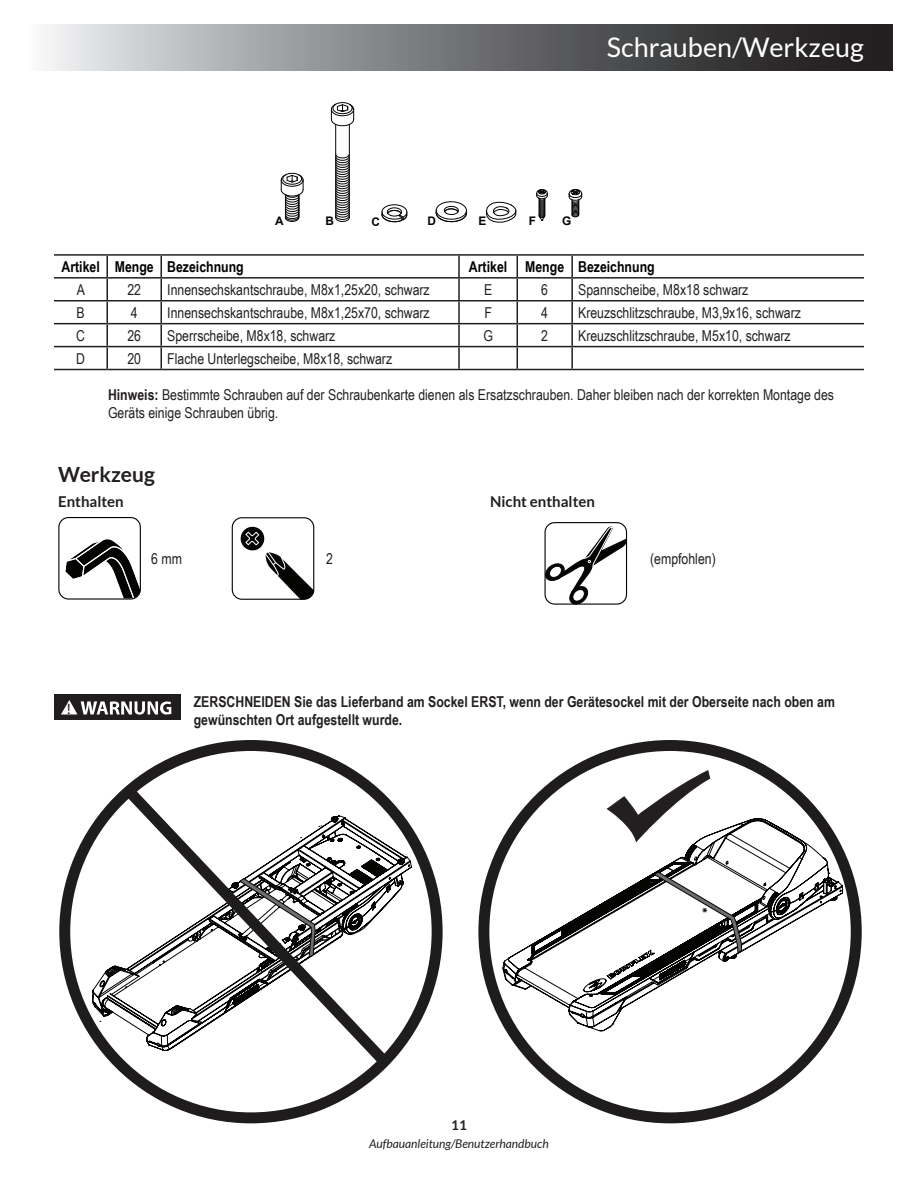
<style>
.page{position:relative;width:918px;height:1188px;background:#fff}
.page>*{position:absolute;margin:0;border:0;box-sizing:border-box;transform-origin:0 0}
.t1{font:27px "Lato";color:#fff}
.t2{font:700 21px "Lato";color:#231f20}
.t3{font:15px/18px "Arial Narrow";color:#231f20}
.t4{font:700 15px/18px "Arial Narrow";color:#231f20}
.t5{font:700 15px "Arial Narrow";color:#000}
.t6{font:700 15px "Lato";color:#231f20}
.t7{font:15px "Myriad Pro";color:#211d1e}
.t8{font:700 13.5px "Lato";color:#231f20}
.t9{font:italic 12px "Lato";color:#231f20}
.t10{font:700 11.85px "Arial";color:#040503}
.t11{font:700 11.25px "Univers";color:#040503}
.s1{font-weight:700}
</style>
<div class="page">
<svg style="left:46px;top:24px;width:846px;height:46px;background:#777779"></svg>
<hr style="left:54px;top:254px;width:53px;height:2px;background:#231f20">
<hr style="left:107px;top:254px;width:54px;height:2px;background:#231f20">
<hr style="left:106px;top:256px;width:2px;height:21px;background:#231f20">
<hr style="left:161px;top:254px;width:298px;height:2px;background:#231f20">
<hr style="left:160px;top:256px;width:2px;height:21px;background:#231f20">
<hr style="left:459px;top:254px;width:58px;height:2px;background:#231f20">
<hr style="left:458px;top:256px;width:2px;height:21px;background:#231f20">
<hr style="left:517px;top:254px;width:55px;height:2px;background:#231f20">
<hr style="left:572px;top:254px;width:292px;height:2px;background:#231f20">
<hr style="left:571px;top:256px;width:2px;height:21px;background:#231f20">
<hr style="left:54px;top:277px;width:53px;height:2px;background:#231f20">
<hr style="left:107px;top:277px;width:54px;height:2px;background:#231f20">
<hr style="left:106px;top:279px;width:2px;height:21px;background:#231f20">
<hr style="left:161px;top:277px;width:298px;height:2px;background:#231f20">
<hr style="left:160px;top:279px;width:2px;height:21px;background:#231f20">
<hr style="left:459px;top:277px;width:58px;height:2px;background:#231f20">
<hr style="left:458px;top:279px;width:2px;height:21px;background:#231f20">
<hr style="left:517px;top:277px;width:55px;height:2px;background:#231f20">
<hr style="left:572px;top:277px;width:292px;height:2px;background:#231f20">
<hr style="left:571px;top:279px;width:2px;height:21px;background:#231f20">
<hr style="left:54px;top:300px;width:53px;height:2px;background:#231f20">
<hr style="left:107px;top:300px;width:54px;height:2px;background:#231f20">
<hr style="left:106px;top:302px;width:2px;height:21px;background:#231f20">
<hr style="left:161px;top:300px;width:298px;height:2px;background:#231f20">
<hr style="left:160px;top:302px;width:2px;height:21px;background:#231f20">
<hr style="left:459px;top:300px;width:58px;height:2px;background:#231f20">
<hr style="left:458px;top:302px;width:2px;height:21px;background:#231f20">
<hr style="left:517px;top:300px;width:55px;height:2px;background:#231f20">
<hr style="left:572px;top:300px;width:292px;height:2px;background:#231f20">
<hr style="left:571px;top:302px;width:2px;height:21px;background:#231f20">
<hr style="left:54px;top:323px;width:53px;height:1px;background:#231f20">
<hr style="left:107px;top:323px;width:54px;height:1px;background:#231f20">
<hr style="left:106px;top:324px;width:2px;height:22px;background:#231f20">
<hr style="left:161px;top:323px;width:298px;height:1px;background:#231f20">
<hr style="left:160px;top:324px;width:2px;height:22px;background:#231f20">
<hr style="left:459px;top:323px;width:58px;height:1px;background:#231f20">
<hr style="left:458px;top:324px;width:2px;height:22px;background:#231f20">
<hr style="left:517px;top:323px;width:55px;height:1px;background:#231f20">
<hr style="left:572px;top:323px;width:292px;height:1px;background:#231f20">
<hr style="left:571px;top:324px;width:2px;height:22px;background:#231f20">
<hr style="left:54px;top:346px;width:53px;height:1px;background:#231f20">
<hr style="left:107px;top:346px;width:54px;height:1px;background:#231f20">
<hr style="left:106px;top:347px;width:2px;height:22px;background:#231f20">
<hr style="left:161px;top:346px;width:298px;height:1px;background:#231f20">
<hr style="left:160px;top:347px;width:2px;height:22px;background:#231f20">
<hr style="left:459px;top:346px;width:58px;height:1px;background:#231f20">
<hr style="left:458px;top:347px;width:2px;height:22px;background:#231f20">
<hr style="left:517px;top:346px;width:55px;height:1px;background:#231f20">
<svg style="left:517px;top:256px;width:1px;height:113px"></svg>
<hr style="left:572px;top:346px;width:292px;height:1px;background:#231f20">
<hr style="left:571px;top:347px;width:2px;height:22px;background:#231f20">
<hr style="left:54px;top:369px;width:53px;height:1px;background:#231f20">
<hr style="left:107px;top:369px;width:54px;height:1px;background:#231f20">
<hr style="left:161px;top:369px;width:298px;height:1px;background:#231f20">
<hr style="left:459px;top:369px;width:58px;height:1px;background:#231f20">
<hr style="left:517px;top:369px;width:55px;height:1px;background:#231f20">
<hr style="left:572px;top:369px;width:292px;height:1px;background:#231f20">
<svg style="left:64px;top:539px;width:77px;height:59px"></svg>
<div style="left:58px;top:517px;width:83px;height:83px;border:1px solid #040503;border-radius:10px"></div>
<div style="left:545px;top:522px;width:82px;height:83px;border:1px solid #040503;border-radius:10px"></div>
<svg style="left:544px;top:525px;width:83px;height:80px"></svg>
<div style="left:54px;top:694px;width:126px;height:26px;background:#211d1e"></div>
<svg style="left:61px;top:700px;width:110px;height:15px"></svg>
<svg style="left:92px;top:815px;width:320px;height:236px"></svg>
<svg style="left:503px;top:818px;width:340px;height:213px"></svg>
<div style="left:59px;top:740px;width:384px;height:383px;border:11px solid #1f1c1d;border-radius:50%"></div>
<svg style="left:116px;top:778px;width:281px;height:296px"></svg>
<svg style="left:607px;top:770px;width:104px;height:78px"></svg>
<div style="left:478px;top:740px;width:384px;height:383px;border:11px solid #1f1c1d;border-radius:50%"></div>
<svg style="left:653px;top:867px;width:89px;height:87px"></svg>
<svg style="left:239px;top:878px;width:110px;height:104px"></svg>
<div style="left:232px;top:517px;width:82px;height:83px;border:1px solid #040503;border-radius:10px"></div>
<svg style="left:238px;top:524px;width:77px;height:76px"></svg>
<hr style="left:335px;top:124px;width:1px;height:93px;background:#040503">
<svg style="left:331px;top:102px;width:23px;height:24px"></svg>
<hr style="left:349px;top:124px;width:1px;height:94px;background:#040503">
<svg style="left:436px;top:201px;width:31px;height:21px"></svg>
<svg style="left:382px;top:204px;width:26px;height:18px"></svg>
<svg style="left:281px;top:173px;width:23px;height:49px"></svg>
<svg style="left:335px;top:154px;width:15px;height:68px"></svg>
<svg style="left:536px;top:189px;width:12px;height:32px"></svg>
<svg style="left:486px;top:202px;width:30px;height:20px"></svg>
<svg style="left:569px;top:189px;width:13px;height:28px"></svg>
<h1 class="t1" style="left:607px;top:32px;width:259px">Schrauben/Werkzeug</h1>
<p class="t10" style="left:275px;top:213px;width:10px">A</p>
<p class="t10" style="left:326px;top:213px;width:10px">B</p>
<p class="t10" style="left:372px;top:213px;width:10px">C</p>
<p class="t10" style="left:427px;top:213px;width:10px">D</p>
<p class="t10" style="left:478px;top:213px;width:9px">E</p>
<p class="t10" style="left:529px;top:213px;width:9px">F</p>
<p class="t10" style="left:562px;top:213px;width:11px">G</p>
<p class="t5" style="left:61px;top:255px;width:184px">Artikel Menge Bezeichnung</p>
<p class="t5" style="left:469px;top:255px;width:187px">Artikel Menge Bezeichnung</p>
<p class="t3" style="left:77px;top:280px;width:10px">A</p>
<p class="t3" style="left:127px;top:280px;width:15px">22</p>
<p class="t3" style="left:167px;top:280px;width:264px">Innensechskantschraube, M8x1,25x20, schwarz</p>
<p class="t3" style="left:484px;top:280px;width:10px">E</p>
<p class="t3" style="left:541px;top:280px;width:8px">6</p>
<p class="t3" style="left:578px;top:280px;width:172px">Spannscheibe, M8x18 schwarz</p>
<p class="t3" style="left:77px;top:303px;width:10px">B</p>
<p class="t3" style="left:131px;top:303px;width:8px">4</p>
<p class="t3" style="left:167px;top:303px;width:264px">Innensechskantschraube, M8x1,25x70, schwarz</p>
<p class="t3" style="left:484px;top:303px;width:9px">F</p>
<p class="t3" style="left:541px;top:303px;width:8px">4</p>
<p class="t3" style="left:578px;top:303px;width:224px">Kreuzschlitzschraube, M3,9x16, schwarz</p>
<p class="t3" style="left:76px;top:326px;width:10px">C</p>
<p class="t3" style="left:127px;top:326px;width:15px">26</p>
<p class="t3" style="left:167px;top:326px;width:170px">Sperrscheibe, M8x18, schwarz</p>
<p class="t3" style="left:483px;top:326px;width:11px">G</p>
<p class="t3" style="left:541px;top:326px;width:8px">2</p>
<p class="t3" style="left:578px;top:326px;width:214px">Kreuzschlitzschraube, M5x10, schwarz</p>
<p class="t3" style="left:76px;top:349px;width:10px">D</p>
<p class="t3" style="left:127px;top:349px;width:15px">20</p>
<p class="t3" style="left:167px;top:349px;width:226px">Flache Unterlegscheibe, M8x18, schwarz</p>
<p class="t3" style="left:108px;top:385px;width:728px"><span class="s1">Hinweis:</span> Bestimmte Schrauben auf der Schraubenkarte dienen als Ersatzschrauben. Daher bleiben nach der korrekten Montage des<br>Geräts einige Schrauben übrig.</p>
<h2 class="t2" style="left:58px;top:462px;width:98px">Werkzeug</h2>
<p class="t6" style="left:58px;top:493px;width:67px">Enthalten</p>
<p class="t6" style="left:490px;top:493px;width:106px">Nicht enthalten</p>
<p class="t3" style="left:151px;top:550px;width:32px">6 mm</p>
<p class="t3" style="left:326px;top:550px;width:8px">2</p>
<p class="t3" style="left:650px;top:550px;width:67px">(empfohlen)</p>
<p class="t7" style="left:67px;top:699px;width:5px">!</p>
<p class="t4" style="left:194px;top:692px;width:643px">ZERSCHNEIDEN Sie das Lieferband am Sockel ERST, wenn der Gerätesockel mit der Oberseite nach oben am gewünschten Ort aufgestellt wurde.</p>
<p class="t8" style="left:451px;top:1117px;width:17px">11</p>
<p class="t9" style="left:369px;top:1137px;width:181px">Aufbauanleitung/Benutzerhandbuch</p>
<p class="t11" style="left:702px;top:905px;width:8px">*</p>
</div>
